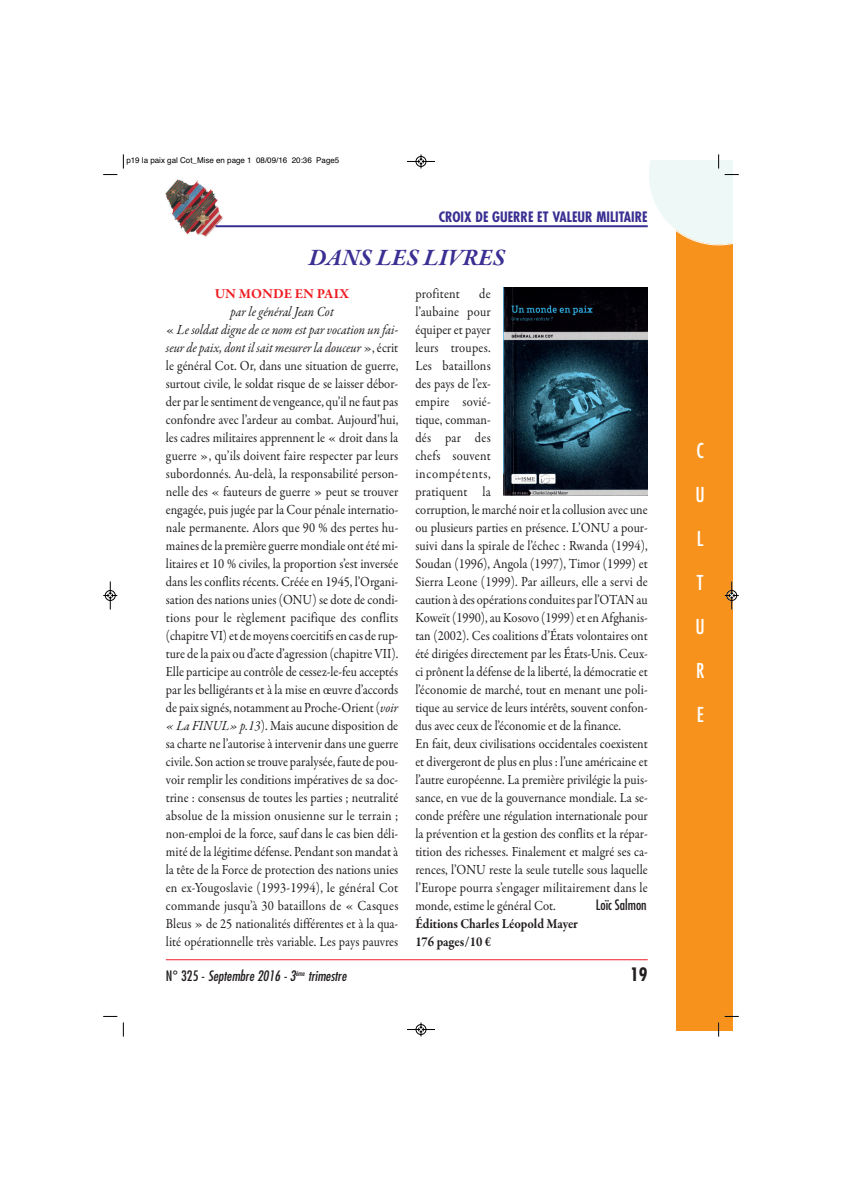
<style>
.page{position:relative;width:842px;height:1191px;background:#fff}
.page>*{position:absolute;margin:0;border:0;box-sizing:border-box;transform-origin:0 0}
.t1{font:italic 700 24px "Garamond Premr Pro";color:#3a2f92}
.t2{font:condensed 20px "Futura";color:#fff}
.t3{font:700 condensed 18px "Futura";color:#231f20}
.t4{font:14px/18px "Garamond Premr Pro";color:#231f20;text-align:center;scale:.9 1}
.t5{font:700 14px/18px "Garamond Premr Pro";color:#231f20;scale:.9 1}
.t6{font:italic condensed 14px "Futura";color:#231f20}
.t7{font:700 condensed 14px "Futura";color:#3a2f92}
.t8{font:700 14px "Garamond Premr Pro";color:#ee1d23}
.t9{font:condensed 14px "Futura";color:#231f20}
.t10{font:8px "Helvetica";color:#000}
.s1{font-style:italic}
.s2{font-style:normal}
</style>
<div class="page">
<div style="left:676px;top:160px;width:57px;height:871px;background:#f7931d"></div>
<img style="left:166px;top:179px;width:57px;height:57px">
<hr style="left:166px;top:959px;width:482px;height:1px;background:#ee1d23">
<hr style="left:215px;top:225px;width:433px;height:2px;background:#3a2f92">
<img style="left:503px;top:287px;width:145px;height:209px">
<svg style="left:123px;top:154px;width:1px;height:15px"></svg>
<svg style="left:103px;top:174px;width:14px;height:1px"></svg>
<svg style="left:649px;top:154px;width:90px;height:91px"></svg>
<svg style="left:123px;top:1022px;width:1px;height:15px"></svg>
<svg style="left:103px;top:1016px;width:14px;height:1px"></svg>
<svg style="left:718px;top:1022px;width:1px;height:15px"></svg>
<svg style="left:725px;top:1016px;width:14px;height:1px"></svg>
<svg style="left:407px;top:154px;width:28px;height:14px"></svg>
<svg style="left:407px;top:1023px;width:28px;height:14px"></svg>
<svg style="left:103px;top:582px;width:14px;height:28px"></svg>
<svg style="left:725px;top:582px;width:14px;height:28px"></svg>
<p class="t10" style="left:126px;top:156px;width:215px">p19 la paix gal Cot_Mise en page 1 08/09/16 20:36 Page5</p>
<p class="t7" style="left:439px;top:211px;width:211px">CROIX DE GUERRE ET VALEUR MILITAIRE</p>
<h1 class="t1" style="left:309px;top:242px;width:198px">DANS LES LIVRES</h1>
<p class="t8" style="left:215px;top:288px;width:136px">UN MONDE EN PAIX</p>
<p class="t4" style="left:166px;top:304px;width:260px"><span class="s1">par le général Jean Cot<br></span>« <span class="s1">Le soldat digne de ce nom est par vocation un fai&shy;seur de paix, dont il sait mesurer la douceur</span> », écrit le général Cot. Or, dans une situation de guerre, surtout civile, le soldat risque de se laisser débor&shy;der par le sentiment de vengeance, qu’il ne faut pas confondre avec l’ardeur au combat. Aujourd’hui, les cadres militaires apprennent le « droit dans la guerre », qu’ils doivent faire respecter par leurs subordonnés. Au-delà, la responsabilité person&shy;nelle des « fauteurs de guerre » peut se trouver engagée, puis jugée par la Cour pénale internatio&shy;nale permanente. Alors que 90 % des pertes hu&shy;maines de la première guerre mondiale ont été mi&shy;litaires et 10 % civiles, la proportion s’est inversée dans les conflits récents. Créée en 1945, l’Organi&shy;sation des nations unies (ONU) se dote de condi&shy;tions pour le règlement pacifique des conflits (chapitre VI) et de moyens coercitifs en cas de rup&shy;ture de la paix ou d’acte d’agression (chapitre VII).<br>Elle participe au contrôle de cessez-le-feu acceptés par les belligérants et à la mise en œuvre d’accords de paix signés, notamment au Proche-Orient (<span class="s1">voir « La FINUL» p.13</span>). Mais aucune disposition de sa charte ne l’autorise à intervenir dans une guerre civile. Son action se trouve paralysée, faute de pou&shy;voir remplir les conditions impératives de sa doc&shy;trine : consensus de toutes les parties ; neutralité absolue de la mission onusienne sur le terrain ; non-emploi de la force, sauf dans le cas bien déli&shy;mité de la légitime défense. Pendant son mandat à la tête de la Force de protection des nations unies en ex-Yougoslavie (1993-1994), le général Cot commande jusqu’à 30 bataillons de « Casques Bleus » de 25 nationalités différentes et à la qua&shy;lité opérationnelle très variable. Les pays pauvres</p>
<p class="t4" style="left:415px;top:285px;width:51px">profitent</p>
<p class="t4" style="left:415px;top:285px;width:260px;text-align:left;text-indent:64px">de<br>l’aubaine pour<br>équiper et payer<br>leurs troupes.<br>Les bataillons<br>des pays de l’ex-<br>empire sovié-<br>tique, comman-<br>dés par des<br>chefs souvent<br>incompétents,<br>pratiquent la<br>corruption, le marché noir et la collusion avec une ou plusieurs parties en présence. L’ONU a pour&shy;suivi dans la spirale de l’échec : Rwanda (1994), Soudan (1996), Angola (1997), Timor (1999) et Sierra Leone (1999). Par ailleurs, elle a servi de caution à des opérations conduites par l’OTAN au Koweït (1990), au Kosovo (1999) et en Afghanis&shy;tan (2002). Ces coalitions d’États volontaires ont été dirigées directement par les États-Unis. Ceux&shy;ci prônent la défense de la liberté, la démocratie et l’économie de marché, tout en menant une poli&shy;tique au service de leurs intérêts, souvent confon&shy;dus avec ceux de l’économie et de la finance.<br>En fait, deux civilisations occidentales coexistent et divergeront de plus en plus : l’une américaine et l’autre européenne. La première privilégie la puis&shy;sance, en vue de la gouvernance mondiale. La se&shy;conde préfère une régulation internationale pour la prévention et la gestion des conflits et la répar&shy;tition des richesses. Finalement et malgré ses ca&shy;rences, l’ONU reste la seule tutelle sous laquelle l’Europe pourra s’engager militairement dans le monde, estime le général Cot.</p>
<p class="t9" style="left:596px;top:898px;width:52px">Loïc Salmon</p>
<p class="t5" style="left:415px;top:915px;width:182px">Éditions Charles Léopold Mayer<br>176 pages/10 €</p>
<p class="t6" style="left:166px;top:970px;width:184px"><span class="s2">N ° 3 2 5 -</span> Septembre 2016 -3<sup>ème</sup> trimestre</p>
<p class="t3" style="left:630px;top:967px;width:19px">19</p>
<h2 class="t2" style="left:697px;top:442px;width:9px">C</h2>
<h2 class="t2" style="left:696px;top:486px;width:11px">U</h2>
<h2 class="t2" style="left:697px;top:530px;width:8px">L</h2>
<h2 class="t2" style="left:697px;top:574px;width:8px">T</h2>
<h2 class="t2" style="left:696px;top:618px;width:11px">U</h2>
<h2 class="t2" style="left:696px;top:662px;width:10px">R</h2>
<h2 class="t2" style="left:697px;top:706px;width:8px">E</h2>
</div>
